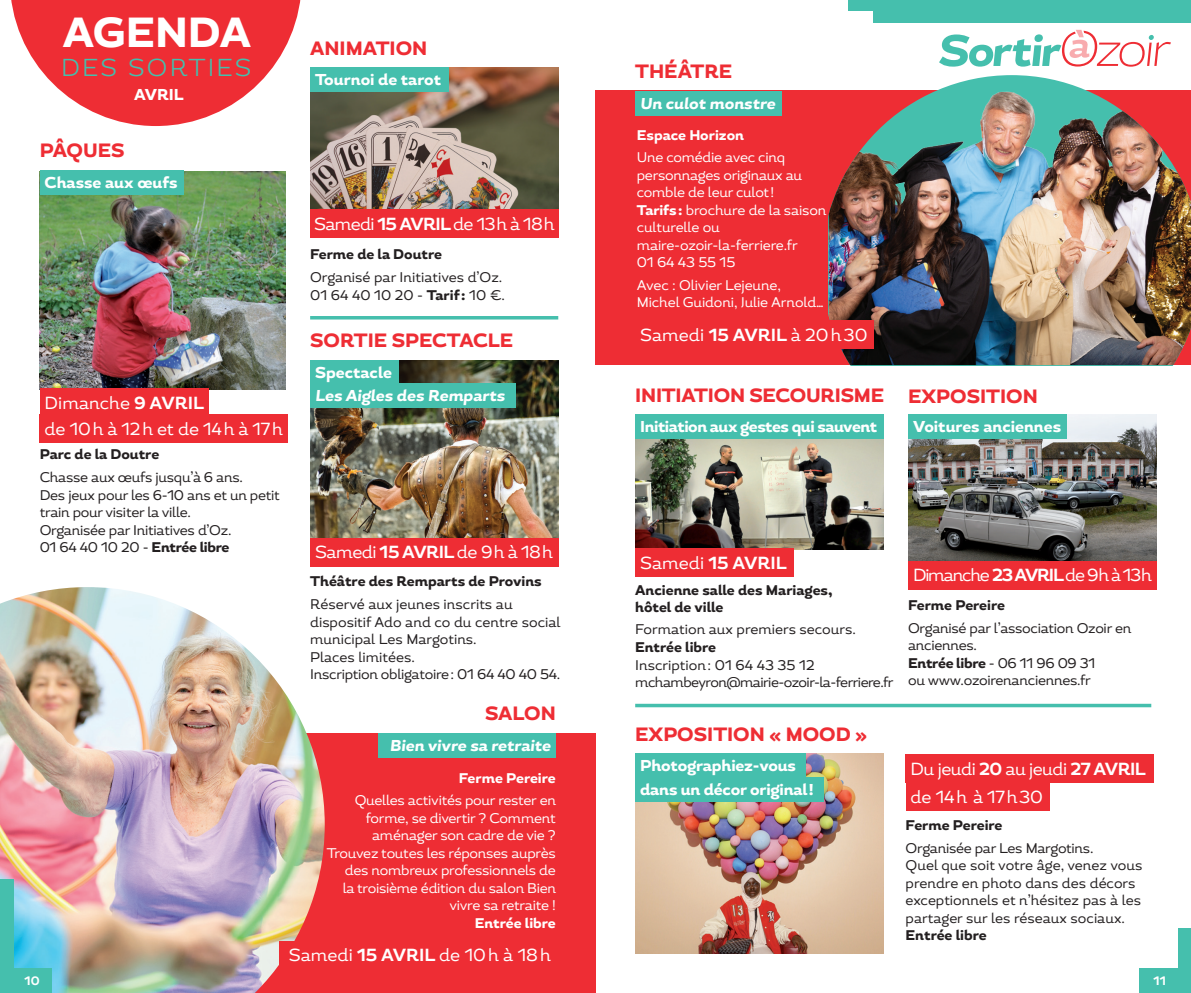
<style>
.page{position:relative;width:1191px;height:993px;background:#fff}
.page>*{position:absolute;margin:0;border:0;box-sizing:border-box;transform-origin:0 0}
.t1{font:800 42px "Magallanes";color:#fff}
.t2{font:300 24.5px "Magallanes";letter-spacing:.09em;color:#45bfad}
.SAO_Lieu{font:800 19.25px "Magallanes";color:#ee2d34}
.SAO_TXT_courant{font:17.5px "Magallanes";letter-spacing:-.01em;color:#fff}
.SAO_TXT_courant-2{font:17.5px "Magallanes";letter-spacing:-.03em;color:#fff}
.SAO_TXT_courant-3{font:17.5px "Magallanes";letter-spacing:-.07em;color:#fff}
.SAO_TXT_courant-4{font:17.5px "Magallanes";letter-spacing:-.04em;color:#fff}
.SAO_TXT_courant-5{font:700 17.5px "Magallanes";color:#fff}
.SAO_Lieu-2{font:800 15.75px "Magallanes";letter-spacing:-.01em;color:#fff}
.SAO_Lieu-3{font:italic 800 15.75px "Magallanes";color:#fff}
.SAO_Lieu-4{font:800 15.75px "Magallanes";letter-spacing:-.03em;color:#fff}
.SAO_TXT_courant-6{font:14px/17.5px "Magallanes";letter-spacing:-.015em;color:#231f20}
.SAO_TXT_courant-7{font:14px/17.5px "Magallanes";letter-spacing:-.02em;color:#fff}
.SAO_TXT_courant-8{font:800 14px/16.8px "Magallanes";color:#231f20}
.SAO_TXT_courant-9{font:14px/17.5px "Magallanes";letter-spacing:-.04em;color:#231f20}
.SAO_TXT_courant-10{font:800 14px "Magallanes";color:#fff}
.t3{font:700 12.25px "Magallanes";color:#fff}
.s1{font-weight:700}
.s2{font-weight:800}
.s3{font-weight:400}
</style>
<div class="page">
<div style="left:1178px;top:928px;width:13px;height:55px;background:#45bfad"></div>
<div style="left:873px;top:0;width:318px;height:22px;background:#45bfad"></div>
<div style="left:1139px;top:967px;width:52px;height:25px;background:#45bfad"></div>
<div style="left:848px;top:0;width:33px;height:11px;background:#45bfad"></div>
<svg style="left:939px;top:30px;width:232px;height:37px"></svg>
<svg style="left:11px;top:0;width:290px;height:126px"></svg>
<div style="left:97px;top:733px;width:498px;height:259px;background:#ee2d34"></div>
<img style="left:0;top:587px;width:325px;height:405px">
<div style="left:595px;top:91px;width:596px;height:274px;background:#ee2d34"></div>
<img style="left:40px;top:171px;width:245px;height:218px">
<img style="left:310px;top:360px;width:248px;height:177px">
<img style="left:310px;top:68px;width:248px;height:141px">
<div style="left:40px;top:170px;width:144px;height:25px;background:#45bfad"></div>
<hr style="left:310px;top:316px;width:248px;height:3px;background:#45bfad">
<div style="left:310px;top:537px;width:249px;height:29px;background:#ee2d34"></div>
<div style="left:310px;top:209px;width:248px;height:28px;background:#ee2d34"></div>
<div style="left:310px;top:359px;width:89px;height:25px;background:#45bfad"></div>
<div style="left:310px;top:383px;width:206px;height:25px;background:#45bfad"></div>
<div style="left:310px;top:67px;width:139px;height:25px;background:#45bfad"></div>
<div style="left:40px;top:414px;width:248px;height:28px;background:#ee2d34"></div>
<div style="left:40px;top:388px;width:168px;height:28px;background:#ee2d34"></div>
<div style="left:378px;top:733px;width:178px;height:24px;background:#45bfad"></div>
<div style="left:279px;top:940px;width:277px;height:28px;background:#ee2d34"></div>
<div style="left:635px;top:91px;width:147px;height:24px;background:#45bfad"></div>
<svg style="left:635px;top:703px;width:516px;height:4px;background:#69cbbd"></svg>
<img style="left:635px;top:439px;width:248px;height:110px">
<img style="left:635px;top:753px;width:248px;height:199px">
<img style="left:908px;top:414px;width:248px;height:147px">
<div style="left:635px;top:414px;width:248px;height:25px;background:#45bfad"></div>
<div style="left:635px;top:753px;width:171px;height:25px;background:#45bfad"></div>
<div style="left:635px;top:776px;width:188px;height:25px;background:#45bfad"></div>
<div style="left:908px;top:414px;width:159px;height:25px;background:#45bfad"></div>
<div style="left:635px;top:548px;width:159px;height:28px;background:#ee2d34"></div>
<div style="left:905px;top:754px;width:248px;height:28px;background:#ee2d34"></div>
<div style="left:905px;top:782px;width:144px;height:28px;background:#ee2d34"></div>
<div style="left:908px;top:561px;width:248px;height:28px;background:#ee2d34"></div>
<img style="left:828px;top:81px;width:363px;height:284px">
<div style="left:635px;top:320px;width:238px;height:28px;background:#ee2d34"></div>
<div style="left:0;top:967px;width:51px;height:25px;background:#45bfad"></div>
<div style="left:0;top:878px;width:13px;height:105px;background:#45bfad"></div>
<h1 class="t1" style="left:63px;top:5px;width:190px">AGENDA</h1>
<h2 class="t2" style="left:61px;top:52px;width:192px">DES SORTIES</h2>
<p class="SAO_Lieu-2" style="left:134px;top:84px;width:51px">AVRIL</p>
<p class="SAO_Lieu" style="left:40px;top:138px;width:86px">PÂQUES</p>
<p class="SAO_Lieu-2" style="left:45px;top:173px;width:134px">Chasse aux œufs</p>
<p class="SAO_TXT_courant" style="left:45px;top:391px;width:161px">Dimanche <span class="s1">9 AVRIL</span></p>
<p class="SAO_TXT_courant" style="left:45px;top:417px;width:240px">de 10h à 12h et de 14h à 17h</p>
<p class="SAO_TXT_courant-8" style="left:40px;top:446px;width:121px">Parc de la Doutre</p>
<p class="SAO_TXT_courant-6" style="left:40px;top:468px;width:205px">Chasse aux œufs jusqu’à 6 ans.</p>
<p class="SAO_TXT_courant-6" style="left:40px;top:486px;width:241px">Des jeux pour les 6-10 ans et un petit train pour visiter la ville.</p>
<p class="SAO_TXT_courant-6" style="left:40px;top:521px;width:193px">Organisée par Initiatives d’Oz.</p>
<p class="SAO_TXT_courant-6" style="left:40px;top:538px;width:191px">01 64 40 10 20 - <span class="s2">Entrée libre</span></p>
<p class="SAO_Lieu" style="left:310px;top:36px;width:119px">ANIMATION</p>
<p class="SAO_Lieu-2" style="left:315px;top:70px;width:127px">Tournoi de tarot</p>
<p class="SAO_TXT_courant-4" style="left:314px;top:212px;width:242px">Samedi <span class="s1">15 AVRIL</span> de 13h à 18h</p>
<p class="SAO_TXT_courant-8" style="left:310px;top:246px;width:133px">Ferme de la Doutre</p>
<p class="SAO_TXT_courant-6" style="left:310px;top:268px;width:196px">Organisé par Initiatives d’Oz.<br>01 64 40 10 20 - <span class="s2">Tarif:</span> 10 €.</p>
<p class="SAO_Lieu" style="left:310px;top:328px;width:205px">SORTIE SPECTACLE</p>
<p class="SAO_Lieu-2" style="left:315px;top:362px;width:78px">Spectacle</p>
<p class="SAO_Lieu-3" style="left:315px;top:385px;width:191px">Les Aigles des Remparts</p>
<p class="SAO_TXT_courant-2" style="left:315px;top:541px;width:239px">Samedi <span class="s1">15 AVRIL</span> de 9h à 18h</p>
<p class="SAO_TXT_courant-8" style="left:310px;top:573px;width:233px">Théâtre des Remparts de Provins</p>
<p class="SAO_TXT_courant-6" style="left:310px;top:595px;width:252px">Réservé aux jeunes inscrits au dispositif Ado and co du centre social municipal Les Margotins.</p>
<p class="SAO_TXT_courant-6" style="left:310px;top:648px;width:106px">Places limitées.</p>
<p class="SAO_TXT_courant-6" style="left:310px;top:665px;width:252px">Inscription obligatoire: 01 64 40 40 54.</p>
<p class="SAO_Lieu" style="left:485px;top:700px;width:72px">SALON</p>
<p class="SAO_Lieu-3" style="left:390px;top:735px;width:162px">Bien vivre sa retraite</p>
<p class="SAO_TXT_courant-10" style="left:459px;top:768px;width:98px">Ferme Pereire</p>
<p class="SAO_TXT_courant-7" style="left:355px;top:791px;width:203px;text-align:right">Quelles activités pour rester en forme, se divertir ? Comment aménager son cadre de vie ?</p>
<p class="SAO_TXT_courant-7" style="left:327px;top:844px;width:231px;text-align:right">Trouvez toutes les réponses auprès des nombreux professionnels de<br>la troisième édition du salon Bien vivre sa retraite !</p>
<p class="SAO_TXT_courant-10" style="left:475px;top:913px;width:82px">Entrée libre</p>
<p class="SAO_TXT_courant" style="left:289px;top:943px;width:264px">Samedi <span class="s1">15 AVRIL</span> de 10h à 18h</p>
<p class="SAO_Lieu" style="left:635px;top:59px;width:98px">THÉÂTRE</p>
<p class="SAO_Lieu-3" style="left:640px;top:93px;width:137px">Un culot monstre</p>
<p class="SAO_TXT_courant-10" style="left:637px;top:126px;width:109px">Espace Horizon</p>
<p class="SAO_TXT_courant-7" style="left:637px;top:149px;width:167px">Une comédie avec cinq personnages originaux au comble de leur culot!</p>
<p class="SAO_TXT_courant-7" style="left:637px;top:201px;width:191px"><span class="s2">Tarifs:</span> brochure de la saison culturelle ou maire-ozoir-la-ferriere.fr</p>
<p class="SAO_TXT_courant-7" style="left:637px;top:254px;width:100px">01 64 43 55 15</p>
<p class="SAO_TXT_courant-7" style="left:637px;top:276px;width:188px">Avec : Olivier Lejeune,<br>Michel Guidoni, Julie Arnold…</p>
<p class="SAO_TXT_courant" style="left:640px;top:323px;width:229px">Samedi <span class="s1">15 AVRIL</span> à 20h30</p>
<p class="SAO_Lieu" style="left:635px;top:382px;width:250px">INITIATION SECOURISME</p>
<p class="SAO_Lieu-4" style="left:640px;top:416px;width:239px">Initiation aux gestes qui sauvent</p>
<p class="SAO_Lieu" style="left:908px;top:383px;width:131px">EXPOSITION</p>
<p class="SAO_Lieu-2" style="left:913px;top:416px;width:150px">Voitures anciennes</p>
<p class="SAO_TXT_courant-5" style="left:640px;top:551px;width:148px"><span class="s3">Samedi</span> 15 AVRIL</p>
<p class="SAO_TXT_courant-8" style="left:635px;top:582px;width:199px">Ancienne salle des Mariages, hôtel de ville</p>
<p class="SAO_TXT_courant-6" style="left:635px;top:620px;width:222px">Formation aux premiers secours.</p>
<p class="SAO_TXT_courant-9" style="left:635px;top:638px;width:260px"><span class="s2">Entrée libre<br></span>Inscription: 01 64 43 35 12 mchambeyron@mairie-ozoir-la-ferriere.fr</p>
<p class="SAO_TXT_courant-3" style="left:913px;top:564px;width:240px">Dimanche <span class="s1">23AVRIL</span> de 9h à 13h</p>
<p class="SAO_TXT_courant-8" style="left:908px;top:597px;width:98px">Ferme Pereire</p>
<p class="SAO_TXT_courant-6" style="left:908px;top:619px;width:225px">Organisé par l’association Ozoir en anciennes.</p>
<p class="SAO_TXT_courant-6" style="left:908px;top:654px;width:189px"><span class="s2">Entrée libre</span> - 06 11 96 09 31 ou www.ozoirenanciennes.fr</p>
<p class="SAO_Lieu" style="left:635px;top:721px;width:233px">EXPOSITION « MOOD »</p>
<p class="SAO_Lieu-2" style="left:640px;top:755px;width:157px">Photographiez-vous</p>
<p class="SAO_Lieu-2" style="left:640px;top:779px;width:175px">dans un décor original!</p>
<p class="SAO_TXT_courant-2" style="left:910px;top:757px;width:237px">Du jeudi <span class="s1">20</span> au jeudi <span class="s1">27 AVRIL</span></p>
<p class="SAO_TXT_courant" style="left:910px;top:785px;width:134px">de 14h à 17h30</p>
<p class="SAO_TXT_courant-8" style="left:905px;top:816px;width:98px">Ferme Pereire</p>
<p class="SAO_TXT_courant-6" style="left:905px;top:838px;width:189px">Organisée par Les Margotins.</p>
<p class="SAO_TXT_courant-6" style="left:905px;top:856px;width:238px">Quel que soit votre âge, venez vous prendre en photo dans des décors exceptionnels et n’hésitez pas à les partager sur les réseaux sociaux.</p>
<p class="SAO_TXT_courant-8" style="left:905px;top:927px;width:82px">Entrée libre</p>
<p class="t3" style="left:25px;top:972px;width:17px">10</p>
<p class="t3" style="left:1153px;top:972px;width:14px">11</p>
</div>
